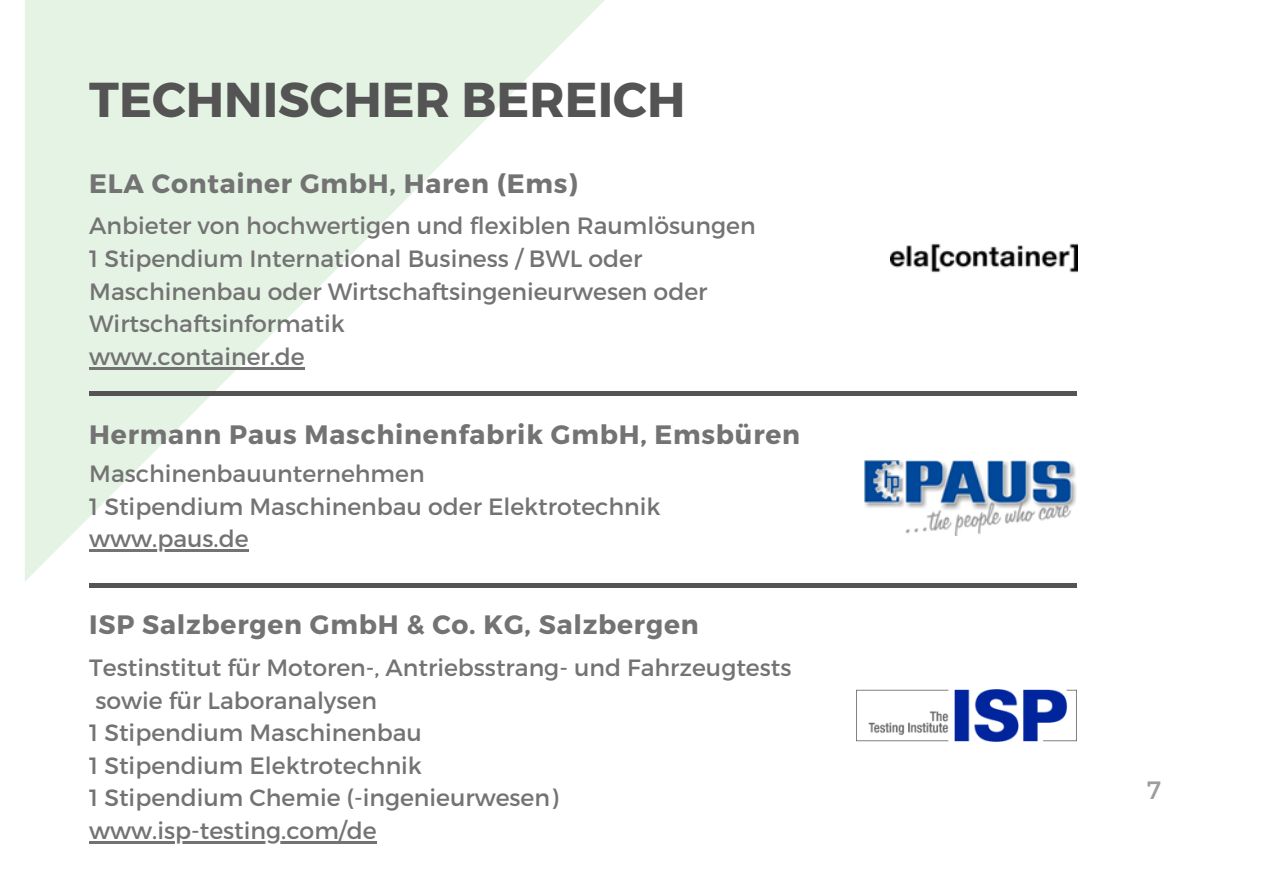
<style>
.page{position:relative;width:1263px;height:894px;background:#fff}
.page>*{position:absolute;margin:0;border:0;box-sizing:border-box;transform-origin:0 0}
.t1{font:700 48.9px "Montserrat";color:#545454}
.t2{font:700 26.55px "Montserrat";letter-spacing:.03em;color:#737373}
.t3{font:25.05px "Montserrat";color:#9d9d9c}
.t4{font:23.55px/32.5px "Montserrat";color:#737373}
</style>
<div class="page">
<svg style="left:25px;top:0;width:608px;height:581px"></svg>
<hr style="left:89px;top:391px;width:988px;height:4px;background:#545454">
<img style="left:890px;top:243px;width:187px;height:30px">
<img style="left:865px;top:460px;width:211px;height:75px">
<hr style="left:89px;top:367px;width:216px;height:2px;background:#737373">
<hr style="left:89px;top:549px;width:160px;height:3px;background:#737373">
<div style="left:89px;top:582px;width:988px;height:5px;background:#545454"></div>
<img style="left:856px;top:689px;width:220px;height:52px">
<hr style="left:89px;top:841px;width:288px;height:2px;background:#737373">
<p class="t1" style="left:89px;top:68px;width:598px">TECHNISCHER BEREICH</p>
<p class="t2" style="left:89px;top:166px;width:490px">ELA Container GmbH, Haren (Ems)</p>
<p class="t4" style="left:89px;top:208px;width:668px">Anbieter von hochwertigen und flexiblen Raumlösungen</p>
<p class="t4" style="left:89px;top:241px;width:620px">1 Stipendium International Business / BWL oder<br>Maschinenbau oder Wirtschaftsingenieurwesen oder<br>Wirtschaftsinformatik</p>
<p class="t4" style="left:89px;top:339px;width:217px">www.container.de</p>
<p class="t2" style="left:89px;top:417px;width:712px">Hermann Paus Maschinenfabrik GmbH, Emsbüren</p>
<p class="t4" style="left:89px;top:456px;width:337px">Maschinenbauunternehmen</p>
<p class="t4" style="left:89px;top:489px;width:573px">1 Stipendium Maschinenbau oder Elektrotechnik</p>
<p class="t4" style="left:89px;top:521px;width:161px">www.paus.de</p>
<p class="t2" style="left:89px;top:607px;width:611px">ISP Salzbergen GmbH &amp; Co. KG, Salzbergen</p>
<p class="t4" style="left:89px;top:649px;width:704px">Testinstitut für Motoren-, Antriebsstrang- und Fahrzeugtests</p>
<p class="t4" style="left:95px;top:682px;width:283px">sowie für Laboranalysen</p>
<p class="t4" style="left:89px;top:715px;width:334px">1 Stipendium Maschinenbau</p>
<p class="t4" style="left:89px;top:747px;width:334px">1 Stipendium Elektrotechnik</p>
<p class="t4" style="left:89px;top:780px;width:470px">1 Stipendium Chemie (-ingenieurwesen)</p>
<p class="t4" style="left:89px;top:813px;width:289px">www.isp-testing.com/de</p>
<p class="t3" style="left:1147px;top:773px;width:16px">7</p>
</div>
